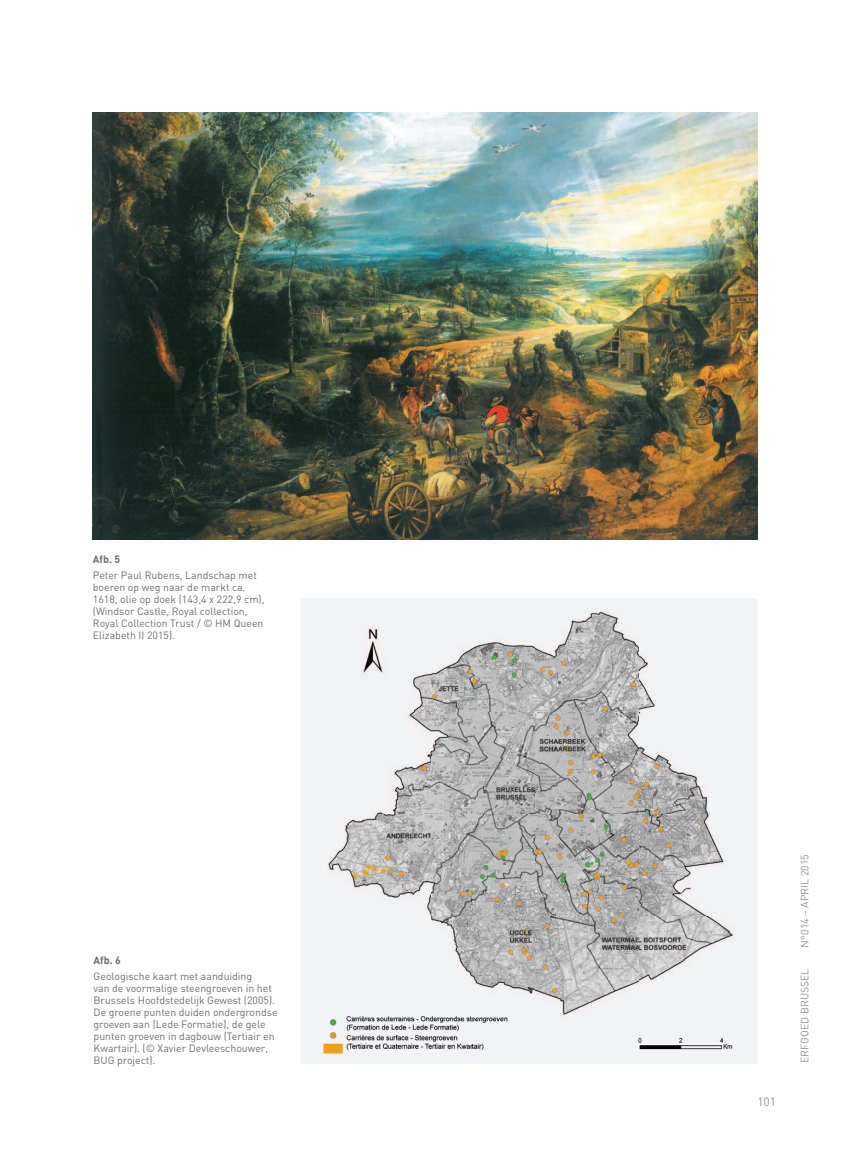
<style>
.page{position:relative;width:851px;height:1149px;background:#fff}
.page>*{position:absolute;margin:0;border:0;box-sizing:border-box;transform-origin:0 0}
.t1{font:12px "DIN";color:#939598}
.t2{font:10.5px/12px "DIN";color:#6c6d70}
.t3{font:10.5px "DIN";color:#939598}
.t4{font:700 10.5px "DIN";color:#6c6d70}
</style>
<div class="page">
<img style="left:93px;top:112px;width:664px;height:427px">
<div style="left:301px;top:598px;width:456px;height:465px;background:#f2f3f4"></div>
<div style="left:744px;top:610px;width:8px;height:408px;background:#f2f3f4"></div>
<img style="left:327px;top:610px;width:417px;height:306px">
<div style="left:327px;top:916px;width:104px;height:97px;background:#f2f3f4"></div>
<img style="left:431px;top:916px;width:313px;height:102px">
<img style="left:314px;top:1013px;width:158px;height:49px">
<img style="left:472px;top:1018px;width:53px;height:44px">
<img style="left:327px;top:1013px;width:198px;height:5px">
<img style="left:614px;top:1023px;width:127px;height:39px">
<p class="t4" style="left:93px;top:552px;width:29px">Afb. 5</p>
<p class="t2" style="left:93px;top:569px;width:173px">peter paul rubens, landschap met boeren op weg naar de markt ca.<br>1618, olie op doek (143,4 x 222,9 cm), (windsor Castle, royal collection, royal Collection trust / © hm Queen elizabeth ii 2015).</p>
<p class="t4" style="left:94px;top:952px;width:29px">Afb. 6</p>
<p class="t2" style="left:94px;top:969px;width:185px">geologische kaart met aanduiding<br>van de voormalige steengroeven in het brussels hoofdstedelijk gewest (2005). de groene punten duiden ondergrondse groeven aan (lede Formatie), de gele punten groeven in dagbouw (tertiair en kwartair). (© xavier devleeschouwer, bug project).</p>
<p class="t1" style="left:757px;top:1094px;width:20px">101</p>
<p class="t3" style="left:798px;top:947px;width:95px;rotate:-90deg">n°014 – april 2015</p>
<p class="t3" style="left:798px;top:1062px;width:96px;rotate:-90deg">erFgoed brussel</p>
</div>
